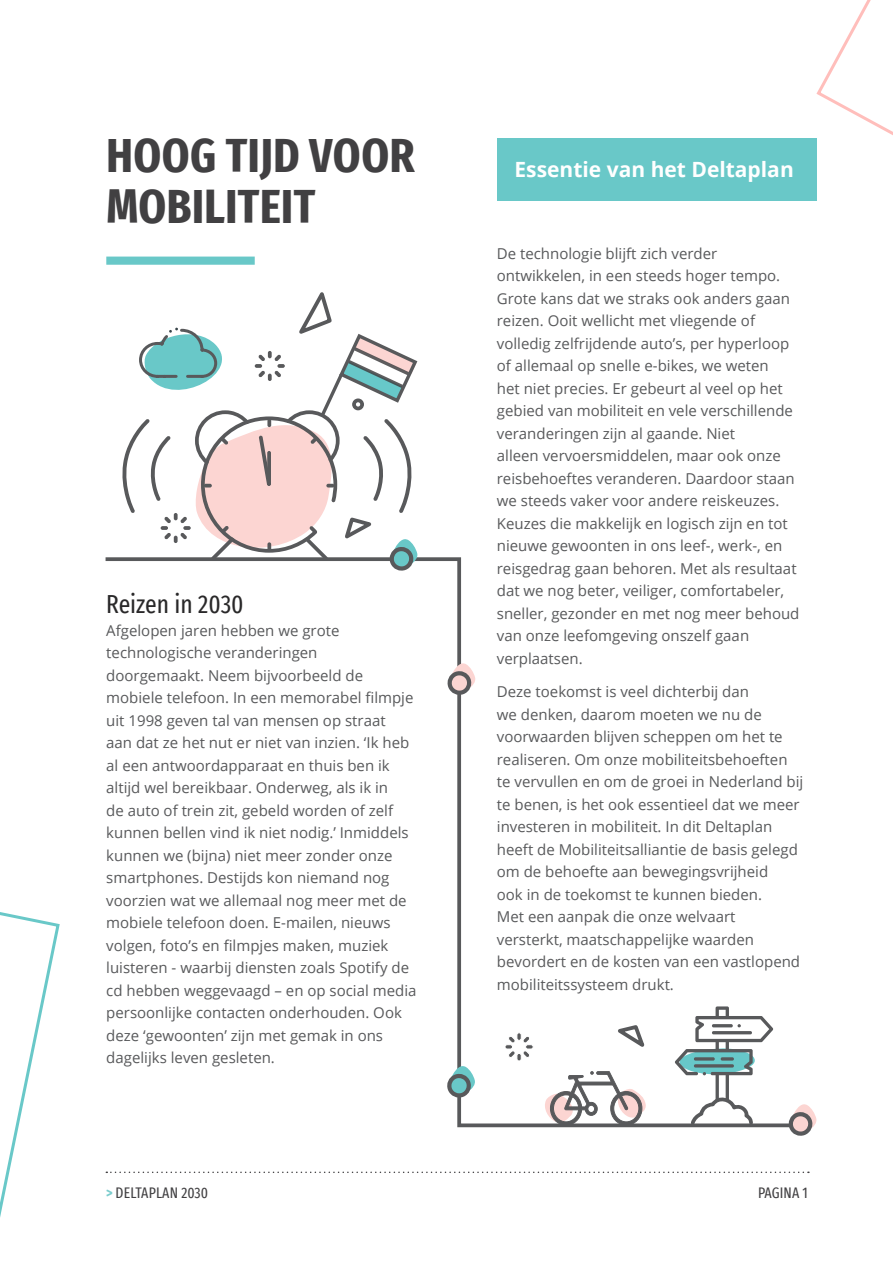
<style>
.page{position:relative;width:893px;height:1263px;background:#fff}
.page>*{position:absolute;margin:0;border:0;box-sizing:border-box;transform-origin:0 0}
.t1{font:700 extra-condensed 48px/51px "Fira Sans";letter-spacing:.01em;color:#414042}
.t2{font:extra-condensed 25.5px "Fira Sans";color:#292829}
.t3{font:700 21px "Open Sans";color:#fff}
.t4{font:15px/22.5px "Open Sans";color:#58595b}
.t5{font:extra-condensed 15px "Fira Sans";letter-spacing:.01em;color:#414042}
.s1{font-weight:700;color:#7acccd}
</style>
<div class="page">
<svg style="left:106px;top:1171px;width:703px;height:2px"></svg>
<div style="left:106px;top:257px;width:149px;height:8px;background:#69c8c8"></div>
<svg style="left:814px;top:0;width:79px;height:201px"></svg>
<svg style="left:0;top:912px;width:60px;height:305px"></svg>
<svg style="left:105px;top:557px;width:684px;height:571px"></svg>
<svg style="left:448px;top:1066px;width:29px;height:34px"></svg>
<svg style="left:789px;top:1104px;width:28px;height:32px"></svg>
<svg style="left:448px;top:663px;width:29px;height:34px"></svg>
<svg style="left:121px;top:292px;width:299px;height:281px"></svg>
<svg style="left:542px;top:1006px;width:231px;height:122px"></svg>
<div style="left:516px;top:1032px;width:6px;height:9px;border:1px solid #fff;border-radius:2px"></div>
<div style="left:525px;top:1044px;width:9px;height:5px;border:1px solid #fff;border-radius:2px"></div>
<svg style="left:505px;top:1033px;width:28px;height:28px"></svg>
<div style="left:497px;top:138px;width:319px;height:62px;background:#69c8c8"></div>
<h1 class="t1" style="left:107px;top:127px;width:231px;text-indent:119px">TIJD VOOR<br>MOBILITEIT</h1>
<h1 class="t1" style="left:107px;top:127px;width:55px">HOOG</h1>
<h2 class="t2" style="left:106px;top:585px;width:139px">Reizen in 2030</h2>
<p class="t4" style="left:106px;top:619px;width:312px">Afgelopen jaren hebben we grote technologische veranderingen doorgemaakt. Neem bijvoorbeeld de mobiele telefoon. In een memorabel filmpje uit 1998 geven tal van mensen op straat<br>aan dat ze het nut er niet van inzien. ‘Ik heb al een antwoordapparaat en thuis ben ik altijd wel bereikbaar. Onderweg, als ik in<br>de auto of trein zit, gebeld worden of zelf kunnen bellen vind ik niet nodig.’ Inmiddels kunnen we (bijna) niet meer zonder onze smartphones. Destijds kon niemand nog voorzien wat we allemaal nog meer met de mobiele telefoon doen. E-mailen, nieuws volgen, foto’s en filmpjes maken, muziek luisteren - waarbij diensten zoals Spotify de cd hebben weggevaagd – en op social media persoonlijke contacten onderhouden. Ook deze ‘gewoonten’ zijn met gemak in ons dagelijks leven gesleten.</p>
<h3 class="t3" style="left:514px;top:155px;width:281px">Essentie van het Deltaplan</h3>
<p class="t4" style="left:497px;top:242px;width:304px">De technologie blijft zich verder ontwikkelen, in een steeds hoger tempo.<br>Grote kans dat we straks ook anders gaan reizen. Ooit wellicht met vliegende of volledig zelfrijdende auto’s, per hyperloop of allemaal op snelle e-bikes, we weten<br>het niet precies. Er gebeurt al veel op het gebied van mobiliteit en vele verschillende veranderingen zijn al gaande. Niet<br>alleen vervoersmiddelen, maar ook onze reisbehoeftes veranderen. Daardoor staan we steeds vaker voor andere reiskeuzes.<br>Keuzes die makkelijk en logisch zijn en tot nieuwe gewoonten in ons leef-, werk-, en reisgedrag gaan behoren. Met als resultaat dat we nog beter, veiliger, comfortabeler, sneller, gezonder en met nog meer behoud van onze leefomgeving onszelf gaan verplaatsen.</p>
<p class="t4" style="left:497px;top:680px;width:308px">Deze toekomst is veel dichterbij dan<br>we denken, daarom moeten we nu de voorwaarden blijven scheppen om het te realiseren. Om onze mobiliteitsbehoeften te vervullen en om de groei in Nederland bij te benen, is het ook essentieel dat we meer investeren in mobiliteit. In dit Deltaplan heeft de Mobiliteitsalliantie de basis gelegd om de behoefte aan bewegingsvrijheid<br>ook in de toekomst te kunnen bieden.<br>Met een aanpak die onze welvaart versterkt, maatschappelijke waarden bevordert en de kosten van een vastlopend mobiliteitssysteem drukt.</p>
<p class="t5" style="left:106px;top:1181px;width:103px"><span class="s1">&gt;</span> DELTAPLAN 2030</p>
<p class="t5" style="left:758px;top:1181px;width:51px">PAGINA 1</p>
</div>
